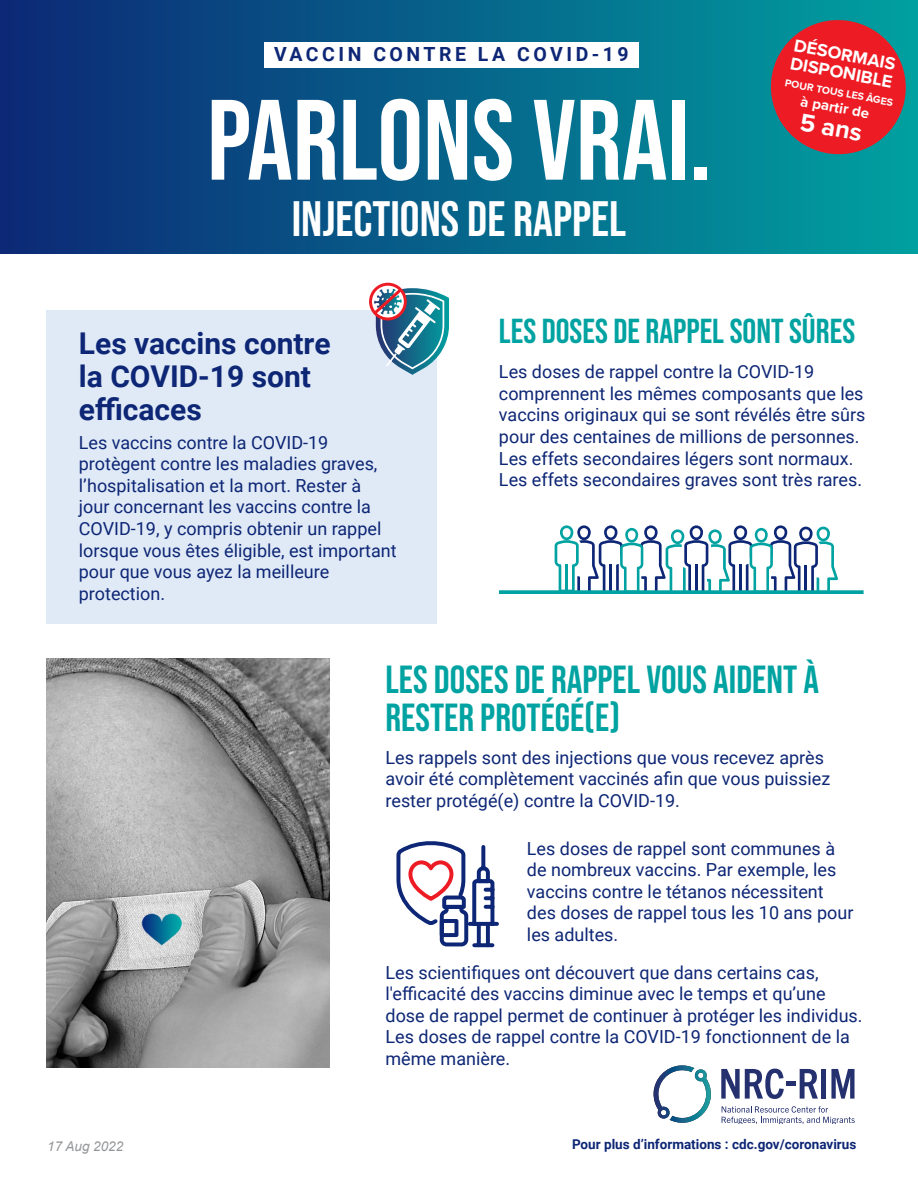
<style>
.page{position:relative;width:918px;height:1188px;background:#fff}
.page>*{position:absolute;margin:0;border:0;box-sizing:border-box;transform-origin:0 0}
.t1{font:114px "Bebas Neue";color:#fff}
.t2{font:49.5px "Bebas Neue";color:#fff}
.t3{font:39px/37.5px "Bebas Neue";color:#00a3a1}
.t4{font:34.5px "Bebas Neue";color:#00a3a1}
.t5{font:700 30px/33px "Roboto";color:#0d2675}
.t6{font:700 25.5px "Proxima Nova";color:#fff}
.t7{font:700 19.5px "Roboto";letter-spacing:.18em;color:#0d2675}
.t8{font:18px/21.6px "Roboto";color:#0d2675}
.t9{font:700 18px/18px "Proxima Nova";color:#fff}
.t10{font:700 15px "Proxima Nova";color:#fff}
.t11{font:700 13.5px "Roboto";color:#0d2675}
.Date_Modified{font:italic 13.5px "Arial";color:#939598}
.t12{font:700 10.5px "Proxima Nova";color:#fff}
</style>
<div class="page">
<div style="left:0;top:0;width:918px;height:254px;background:linear-gradient(to right,#0d2876,#00a0a0)"></div>
<div style="left:264px;top:42px;width:375px;height:25px;background:#fff"></div>
<div style="left:46px;top:310px;width:391px;height:314px;background:#e0eaf6"></div>
<svg style="left:555px;top:525px;width:283px;height:65px"></svg>
<svg style="left:499px;top:590px;width:365px;height:4px"></svg>
<svg style="left:369px;top:283px;width:80px;height:92px"></svg>
<svg style="left:396px;top:841px;width:103px;height:107px"></svg>
<svg style="left:760px;top:9px;width:157px;height:153px;background:#8c4e55"></svg>
<svg style="left:721px;top:1069px;width:63px;height:30px"></svg>
<hr style="left:786px;top:1082px;width:10px;height:4px;background:#25306f">
<svg style="left:800px;top:1069px;width:18px;height:30px"></svg>
<div style="left:821px;top:1069px;width:5px;height:30px;background:#25306f"></div>
<svg style="left:831px;top:1069px;width:24px;height:30px"></svg>
<svg style="left:722px;top:1106px;width:133px;height:18px"></svg>
<svg style="left:653px;top:1065px;width:58px;height:58px"></svg>
<img style="left:46px;top:658px;width:284px;height:409px">
<p class="t7" style="left:274px;top:40px;width:356px">VACCIN CONTRE LA COVID-19</p>
<p class="t1" style="left:207px;top:76px;width:505px">PARLONS VRAI.</p>
<p class="t2" style="left:292px;top:191px;width:336px">INJECTIONS DE RAPPEL</p>
<p class="t9" style="left:795px;top:36px;width:105px;rotate:10deg">DÉSORMAIS<br>DISPONIBLE</p>
<p class="t12" style="left:786px;top:75px;width:111px;rotate:10deg">POUR TOUS LES ÂGES</p>
<p class="t10" style="left:803px;top:89px;width:71px;rotate:11deg">à partir de</p>
<p class="t6" style="left:804px;top:103px;width:64px;rotate:11deg">5 ans</p>
<p class="t5" style="left:79px;top:325px;width:253px">Les vaccins contre la COVID-19 sont efficaces</p>
<p class="t8" style="left:79px;top:431px;width:319px">Les vaccins contre la COVID-19 protègent contre les maladies graves, l’hospitalisation et la mort. Rester à<br>jour concernant les vaccins contre la COVID-19, y compris obtenir un rappel lorsque vous êtes éligible, est important pour que vous ayez la meilleure protection.</p>
<p class="t4" style="left:499px;top:312px;width:358px">LES DOSES DE RAPPEL SONT SÛRES</p>
<p class="t8" style="left:499px;top:360px;width:368px">Les doses de rappel contre la COVID-19 comprennent les mêmes composants que les vaccins originaux qui se sont révélés être sûrs pour des centaines de millions de personnes.<br>Les effets secondaires légers sont normaux.<br>Les effets secondaires graves sont très rares.</p>
<p class="t3" style="left:386px;top:661px;width:435px">LES DOSES DE RAPPEL VOUS AIDENT À<br>RESTER PROTÉGÉ(E)</p>
<p class="t8" style="left:386px;top:746px;width:446px">Les rappels sont des injections que vous recevez après avoir été complètement vaccinés afin que vous puissiez rester protégé(e) contre la COVID-19.</p>
<p class="t8" style="left:527px;top:837px;width:328px">Les doses de rappel sont communes à de nombreux vaccins. Par exemple, les vaccins contre le tétanos nécessitent des doses de rappel tous les 10 ans pour les adultes.</p>
<p class="t8" style="left:386px;top:961px;width:479px">Les scientifiques ont découvert que dans certains cas, l'efficacité des vaccins diminue avec le temps et qu’une dose de rappel permet de continuer à protéger les individus.<br>Les doses de rappel contre la COVID-19 fonctionnent de la même manière.</p>
<p class="Date_Modified" style="left:47px;top:1137px;width:78px">17 Aug 2022</p>
<p class="t11" style="left:572px;top:1135px;width:286px">Pour plus d’informations : cdc.gov/coronavirus</p>
</div>
